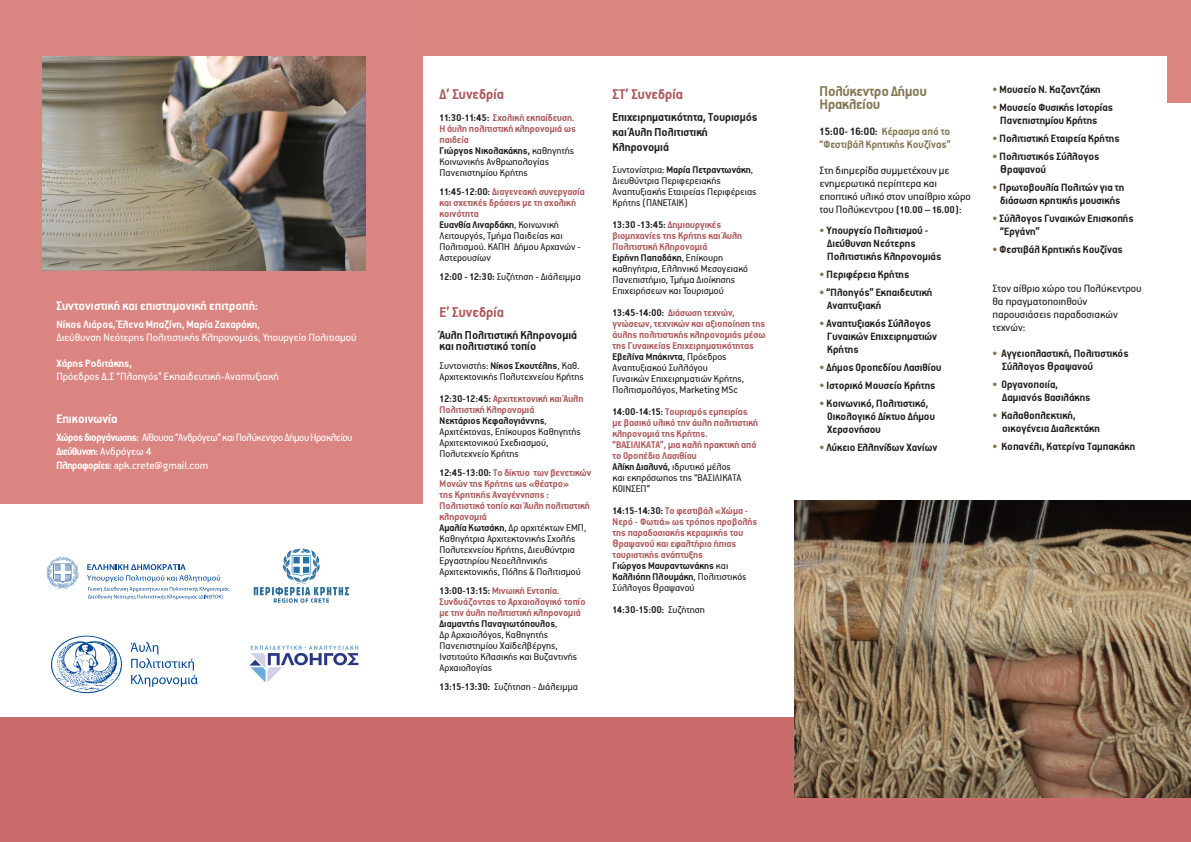
<style>
.page{position:relative;width:1191px;height:842px;background:#fff}
.page>*{position:absolute;margin:0;border:0;box-sizing:border-box;transform-origin:0 0}
.t1{font:700 16px "PF Premier Text";color:#ad5a5c}
.t2{font:700 16px/13px "PF Premier Text";letter-spacing:-.01em;color:#847854}
.t3{font:700 14px "PF Premier Text";color:#fff}
.t4{font:700 13px/15px "PF Premier Text";color:#231f20}
.t5{font:700 12px "PF Premier Text";color:#231f20}
.t6{font:12px/13px "PF Premier Text";color:#231f20}
.t7{font:12px "PF Premier Text";color:#fff}
.t8{font:12px "PF Premier Text";letter-spacing:-.03em;color:#fff;scale:.96 1}
.t9{font:700 12px "PF Premier Text";color:#fff}
.t10{font:700 12px/13px "PF Premier Text";color:#847854}
.t11{font:700 12px "PF Premier Text";letter-spacing:-.03em;color:#fff;scale:.96 1}
.t12{font:11px/11px "PF Premier Text";color:#231f20}
.t13{font:700 11px/11px "PF Premier Text";color:#ad5a5c}
.t14{font:700 11px/11px "PF Premier Text";color:#231f20}
.s1{font-weight:700}
.s2{font-weight:400}
.s3{color:#231f20}
.s4{font-size:12px}
.s5{font-weight:400;font-size:12px}
.s6{font-weight:700;font-size:11px}
.s7{color:#847854}
.s8{font-size:13px}
</style>
<div class="page">
<div style="left:397px;top:0;width:794px;height:102px;background:#da8580"></div>
<div style="left:419px;top:57px;width:747px;height:107px;background:#fff"></div>
<div style="left:0;top:0;width:422px;height:503px;background:#da8581"></div>
<div style="left:0;top:717px;width:1191px;height:125px;background:#ca6c6c"></div>
<img style="left:249px;top:645px;width:110px;height:38px">
<svg style="left:51px;top:635px;width:71px;height:58px"></svg>
<svg style="left:130px;top:642px;width:67px;height:45px"></svg>
<svg style="left:254px;top:548px;width:95px;height:55px"></svg>
<svg style="left:87px;top:564px;width:142px;height:35px"></svg>
<svg style="left:47px;top:557px;width:32px;height:32px"></svg>
<img style="left:795px;top:500px;width:396px;height:297px">
<img style="left:43px;top:56px;width:323px;height:215px">
<p class="t3" style="left:56px;top:298px;width:203px">Συντονιστική και επιστημονική επιτροπή:</p>
<p class="t9" style="left:56px;top:318px;width:205px">Νίκος Λιάρος, Έλενα Μπαζίνη, Μαρία Ζαχαράκη,</p>
<p class="t7" style="left:56px;top:331px;width:302px">Διεύθυνση Νεότερης Πολιτιστικής Κληρονομιάς, Υπουργείο Πολιτισμού</p>
<p class="t9" style="left:56px;top:357px;width:77px">Χάρης Ροδιτάκης,</p>
<p class="t7" style="left:56px;top:370px;width:224px">Πρόεδρος Δ.Σ “Πλοηγός” Εκπαιδευτική-Αναπτυξιακή</p>
<p class="t3" style="left:56px;top:411px;width:63px">Επικοινωνία</p>
<p class="t8" style="left:56px;top:431px;width:310px"><span class="s1">Χώρος διοργάνωσης:</span> Αίθουσα “Ανδρόγεω” και Πολύκεντρο Δήμου Ηρακλείου</p>
<p class="t11" style="left:56px;top:445px;width:101px">Διεύθυνση: <span class="s2">Ανδρόγεω 4</span></p>
<p class="t7" style="left:56px;top:459px;width:153px"><span class="s1">Πληροφορίες:</span> apk.crete@gmail.com</p>
<p class="t1" style="left:439px;top:86px;width:66px">Δ’ Συνεδρία</p>
<p class="t13" style="left:439px;top:112px;width:138px"><span class="s3">11:30-11:45:</span> Σχολική εκπαίδευση.<br>Η άυλη πολιτιστική κληρονομιά ως παιδεία</p>
<p class="t12" style="left:439px;top:145px;width:136px"><span class="s1">Γιώργος Νικολακάκης,</span> καθηγητής<br>Κοινωνικής Ανθρωπολογίας<br>Πανεπιστημίου Κρήτης</p>
<p class="t13" style="left:439px;top:186px;width:147px"><span class="s3">11:45-12:00:</span> Διαγενεακή συνεργασία και σχετικές δράσεις με τη σχολική κοινότητα</p>
<p class="t12" style="left:439px;top:219px;width:143px"><span class="s1">Ευανθία Λιναρδάκη</span>, Κοινωνική<br>Λειτουργός, Τμήμα Παιδείας και<br>Πολιτισμού. ΚΑΠΗ Δήμου Αρχανών -<br>Αστερουσίων</p>
<p class="t12" style="left:439px;top:271px;width:143px"><span class="s1">12:00 - 12:30:</span> Συζήτηση - Διάλειμμα</p>
<p class="t1" style="left:439px;top:304px;width:66px">Ε’ Συνεδρία</p>
<p class="t4" style="left:439px;top:330px;width:139px;line-height:11px">Άυλη Πολιτιστική Κληρονομιά και πολιτιστικό τοπίο</p>
<p class="t12" style="left:439px;top:360px;width:146px">Συντονιστής: <span class="s1">Νίκος Σκουτέλης</span>, Καθ.<br>Αρχιτεκτονικής Πολυτεχνείου Κρήτης</p>
<p class="t13" style="left:439px;top:393px;width:145px"><span class="s3">12:30-12:45:</span> Αρχιτεκτονική και Άυλη<br>Πολιτιστική Κληρονομιά</p>
<p class="t12" style="left:439px;top:415px;width:143px"><span class="s1">Νεκτάριος Κεφαλογιάννης</span>,<br>Αρχιτέκτονας, Επίκουρος Καθηγητής<br>Αρχιτεκτονικού Σχεδιασμού,<br>Πολυτεχνείο Κρήτης</p>
<p class="t13" style="left:439px;top:467px;width:153px"><span class="s3">12:45-13:00:</span> Το δίκτυο των βενετικών<br>Μονών της Κρήτης ως «θέατρο»</p>
<p class="t13" style="left:439px;top:489px;width:152px">της Κρητικής Αναγέννησης :<br>Πολιτιστικό τοπίο και Άυλη πολιτιστική κληρονομιά</p>
<p class="t12" style="left:439px;top:522px;width:148px"><span class="s1">Αμαλία Κωτσάκη</span>, Δρ αρχιτέκτων ΕΜΠ, Καθηγήτρια Αρχιτεκτονικής Σχολής Πολυτεχνείου Κρήτης, Διευθύντρια Εργαστηρίου Νεοελληνικής Αρχιτεκτονικής, Πόλης &amp; Πολιτισμού</p>
<p class="t13" style="left:439px;top:585px;width:147px"><span class="s3">13:00-13:15:</span> Μινωική Εντοπία.<br>Συνδυάζοντας το Αρχαιολογικό τοπίο με την άυλη πολιτιστική κληρονομιά</p>
<p class="t12" style="left:439px;top:618px;width:139px"><span class="s1">Διαμαντής Παναγιωτόπουλος</span>,<br>Δρ Αρχαιολόγος, Καθηγητής<br>Πανεπιστημίου Χαϊδελβέργης,<br>Ινστιτούτο Κλασικής και Βυζαντινής<br>Αρχαιολογίας</p>
<p class="t12" style="left:439px;top:681px;width:140px"><span class="s1">13:15-13:30:</span> Συζήτηση - Διάλειμμα</p>
<p class="t1" style="left:612px;top:86px;width:72px">ΣΤ’ Συνεδρία</p>
<p class="t4" style="left:612px;top:110px;width:147px">Επιχειρηματικότητα, Τουρισμός και Άυλη Πολιτιστική<br>Κληρονομιά</p>
<p class="t12" style="left:612px;top:164px;width:146px">Συντονίστρια: <span class="s1">Μαρία Πετραντωνάκη</span>,<br>Διευθύντρια Περιφερειακής<br>Αναπτυξιακής Εταιρείας Περιφέρειας<br>Κρήτης (ΠΑΝΕΤΑΙΚ)</p>
<p class="t13" style="left:612px;top:219px;width:131px"><span class="s3">13:30 -13:45:</span> Δημιουργικές βιομηχανίες της Κρήτης και Άυλη<br>Πολιτιστική Κληρονομιά</p>
<p class="t12" style="left:612px;top:252px;width:137px"><span class="s1">Ειρήνη Παπαδάκη</span>, Επίκουρη καθηγήτρια, Ελληνικό Μεσογειακό<br>Πανεπιστήμιο, Τμήμα Διοίκησης<br>Επιχειρήσεων και Τουρισμού</p>
<p class="t13" style="left:612px;top:307px;width:154px"><span class="s3">13:45-14:00:</span> Διάσωση τεχνών, γνώσεων, τεχνικών και αξιοποίηση της άυλης πολιτιστικής κληρονομιάς μέσω της Γυναικείας Επιχειρηματικότητας</p>
<p class="t12" style="left:612px;top:351px;width:133px"><span class="s1">Εβελίνα Μπάκιντα</span>, Πρόεδρος<br>Αναπτυξιακού Συλλόγου<br>Γυναικών Επιχειρηματιών Κρήτης,<br>Πολιτισμολόγος, Marketing MSc</p>
<p class="t13" style="left:612px;top:406px;width:147px"><span class="s3">14:00-14:15:</span> Τουρισμός εμπειρίας με βασικό υλικό την άυλη πολιτιστική κληρονομιά της Κρήτης.</p>
<p class="t13" style="left:612px;top:439px;width:146px">“ΒΑΣΙΛΙΚΑΤΑ”, μια καλή πρακτική από το Οροπέδιο Λασιθίου</p>
<p class="t12" style="left:612px;top:461px;width:130px"><span class="s1">Αλίκη Διαλυνά,</span> ιδρυτικό μέλος και εκπρόσωπος της “ΒΑΣΙΛΙΚΑΤΑ<br>ΚΟΙΝΣΕΠ”</p>
<p class="t13" style="left:612px;top:505px;width:146px"><span class="s3">14:15-14:30:</span> Το φεστιβάλ «Χώμα -<br>Νερό - Φωτιά» ως τρόπος προβολής της παραδοσιακής κεραμικής του<br><span class="s4">Θ</span>ραψανού και εφαλτήριο ήπιας τουριστικής ανάπτυξης</p>
<p class="t14" style="left:612px;top:560px;width:136px">Γιώργος Μαυραντωνάκης <span class="s2">και<br></span>Καλλιόπη Πλουμάκη<span class="s2">, Πολιτιστικός<br>Σύλλογος</span> <span class="s5">Θ</span><span class="s2">ραψανού</span></p>
<p class="t14" style="left:612px;top:604px;width:94px">14:30-15:00: <span class="s2">Συζήτηση</span></p>
<p class="t2" style="left:819px;top:84px;width:109px">Πολύκεντρο Δήμου<br>Ηρακλείου</p>
<p class="t10" style="left:819px;top:124px;width:133px"><span class="s3">15:00- 16:00:</span> Κέρασμα από το “Φεστιβάλ Κρητικής Κουζίνας”</p>
<p class="t6" style="left:819px;top:163px;width:153px">Στη διημερίδα συμμετέχουν με ενημερωτικά περίπτερα και εποπτικό υλικό στον υπαίθριο χώρο του Πολύκεντρου <span class="s6">(10.00 – 16.00)</span>:</p>
<p class="t5" style="left:819px;top:224px;width:110px"><span class="s7">•</span> Υπουργείο Πολιτισμού -</p>
<p class="t5" style="left:827px;top:237px;width:90px">Διεύθυνση Νεότερης</p>
<p class="t5" style="left:827px;top:250px;width:115px">Πολιτιστικής Κληρονομιάς</p>
<p class="t5" style="left:819px;top:268px;width:91px"><span class="s7">•</span> Περιφέρεια Κρήτης</p>
<p class="t5" style="left:819px;top:286px;width:114px"><span class="s7">•</span> “Πλοηγός” Εκπαιδευτική</p>
<p class="t5" style="left:827px;top:299px;width:55px">Αναπτυξιακή</p>
<p class="t5" style="left:819px;top:317px;width:113px"><span class="s7">•</span> Αναπτυξιακός Σύλλογος</p>
<p class="t5" style="left:827px;top:330px;width:111px">Γυναικών Επιχειρηματιών</p>
<p class="t5" style="left:827px;top:343px;width:33px">Κρήτης</p>
<p class="t5" style="left:819px;top:361px;width:123px"><span class="s7">•</span> Δήμος Οροπεδίου Λασιθίου</p>
<p class="t5" style="left:819px;top:379px;width:118px"><span class="s7">•</span> Ιστορικό Μουσείο Κρήτης</p>
<p class="t5" style="left:819px;top:397px;width:111px"><span class="s7">•</span> Κοινωνικό, Πολιτιστικό,</p>
<p class="t5" style="left:827px;top:410px;width:109px">Οικολογικό Δίκτυο Δήμου</p>
<p class="t5" style="left:827px;top:423px;width:55px">Χερσονήσου</p>
<p class="t5" style="left:819px;top:441px;width:119px"><span class="s7">•</span> Λύκειο Ελληνίδων Χανίων</p>
<p class="t5" style="left:992px;top:83px;width:110px"><span class="s7">•</span> Μουσείο Ν. Καζαντζάκη</p>
<p class="t5" style="left:992px;top:101px;width:122px"><span class="s7">•</span> Μουσείο Φυσικής Ιστορίας</p>
<p class="t5" style="left:1000px;top:114px;width:99px">Πανεπιστημίου Κρήτης</p>
<p class="t5" style="left:992px;top:132px;width:129px"><span class="s7">•</span> Πολιτιστική Εταιρεία Κρήτης</p>
<p class="t5" style="left:992px;top:150px;width:108px"><span class="s7">•</span> Πολιτιστικός Σύλλογος</p>
<p class="t5" style="left:1000px;top:163px;width:47px"><span class="s8">Θ</span>ραψανού</p>
<p class="t5" style="left:992px;top:181px;width:133px"><span class="s7">•</span> Πρωτοβουλία Πολιτών για τη</p>
<p class="t5" style="left:1000px;top:194px;width:122px">διάσωση κρητικής μουσικής</p>
<p class="t5" style="left:992px;top:212px;width:143px"><span class="s7">•</span> Σύλλογος Γυναικών Επισκοπής</p>
<p class="t5" style="left:1000px;top:225px;width:41px">“Εργάνη”</p>
<p class="t5" style="left:992px;top:243px;width:132px"><span class="s7">•</span> Φεστιβάλ Κρητικής Κουζίνας</p>
<p class="t6" style="left:992px;top:281px;width:151px">Στον αίθριο χώρο του Πολύκεντρου θα πραγματοποιηθούν παρουσιάσεις παραδοσιακών</p>
<p class="t6" style="left:992px;top:320px;width:34px">τεχνών:</p>
<p class="t5" style="left:992px;top:347px;width:138px"><span class="s7">•</span> Αγγειοπλαστική, Πολιτιστικός</p>
<p class="t5" style="left:1002px;top:360px;width:92px">Σύλλογος <span class="s8">Θ</span>ραψανού</p>
<p class="t5" style="left:992px;top:378px;width:67px"><span class="s7">•</span> Οργανοποιία,</p>
<p class="t5" style="left:1002px;top:391px;width:90px">Δαμιανός Βασιλάκης</p>
<p class="t5" style="left:992px;top:409px;width:85px"><span class="s7">•</span> Καλαθοπλεκτική,</p>
<p class="t5" style="left:1002px;top:422px;width:99px">οικογένεια Διαλεκτάκη</p>
<p class="t5" style="left:992px;top:440px;width:144px"><span class="s7">•</span> Κοπανέλι, Κατερίνα Ταμπακάκη</p>
</div>
